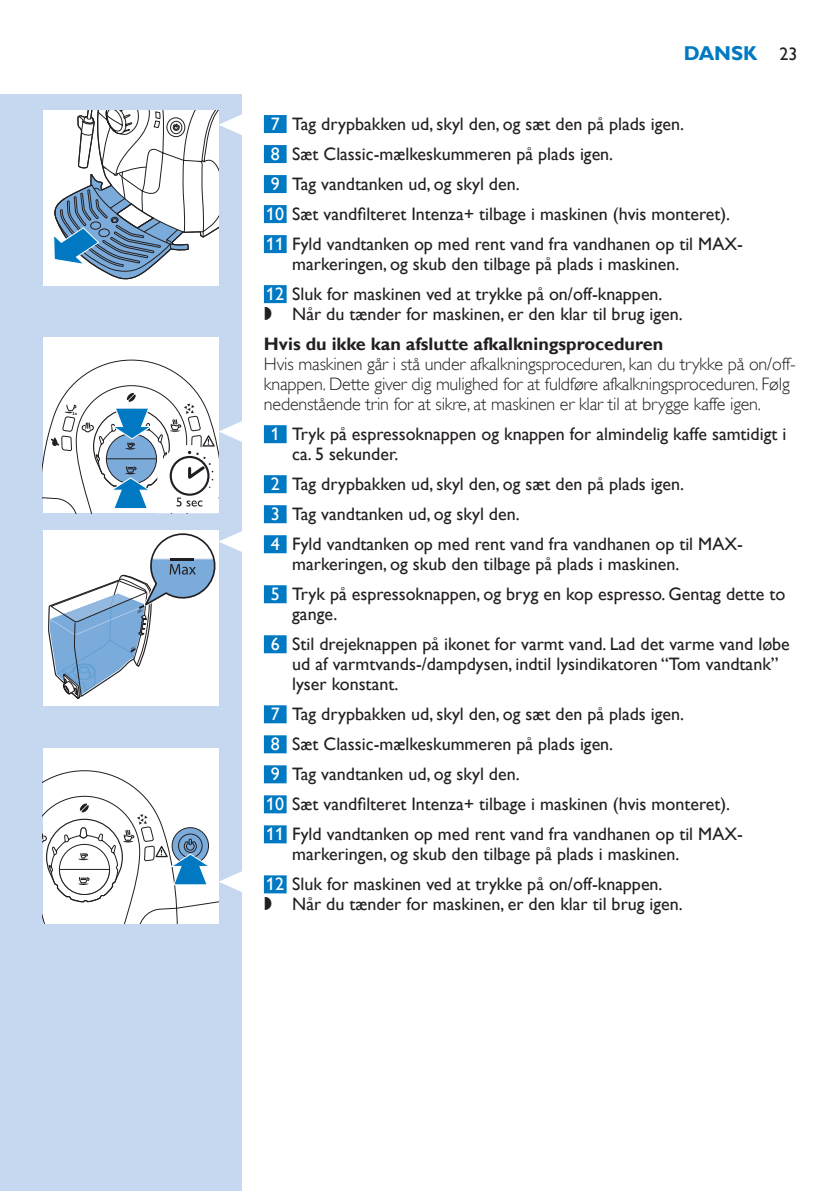
<style>
.page{position:relative;width:840px;height:1191px;background:#fff}
.page>*{position:absolute;margin:0;border:0;box-sizing:border-box;transform-origin:0 0}
.t1{font:700 20px "Gill Sans Alt One WGL";color:#0079c2}
.t2{font:18px/30px "Gill Sans Alt One WGL";color:#231f20}
.t3{font:18px/20px "Gill Sans Alt One WGL Light";letter-spacing:-.01em;color:#231f20}
.s1{font-weight:400;font-size:18px;color:#231f20}
.s2{color:#fff}
.s3{font-family:"Philips Ll Font Plain"}
.s4{font-weight:700}
</style>
<div class="page">
<div style="left:0;top:95px;width:241px;height:1096px;background:#c6d8ef"></div>
<div style="left:264px;top:115px;width:22px;height:18px;background:#0079c2"></div>
<div style="left:264px;top:145px;width:22px;height:18px;background:#0079c2"></div>
<div style="left:264px;top:175px;width:22px;height:18px;background:#0079c2"></div>
<div style="left:264px;top:205px;width:22px;height:18px;background:#0079c2"></div>
<div style="left:264px;top:235px;width:22px;height:18px;background:#0079c2"></div>
<div style="left:264px;top:285px;width:22px;height:18px;background:#0079c2"></div>
<div style="left:264px;top:425px;width:22px;height:18px;background:#0079c2"></div>
<div style="left:264px;top:475px;width:22px;height:18px;background:#0079c2"></div>
<div style="left:264px;top:505px;width:22px;height:18px;background:#0079c2"></div>
<div style="left:264px;top:535px;width:22px;height:18px;background:#0079c2"></div>
<div style="left:264px;top:585px;width:22px;height:18px;background:#0079c2"></div>
<div style="left:264px;top:635px;width:22px;height:18px;background:#0079c2"></div>
<div style="left:264px;top:705px;width:22px;height:18px;background:#0079c2"></div>
<div style="left:264px;top:735px;width:22px;height:18px;background:#0079c2"></div>
<div style="left:264px;top:765px;width:22px;height:18px;background:#0079c2"></div>
<div style="left:264px;top:795px;width:22px;height:18px;background:#0079c2"></div>
<div style="left:264px;top:825px;width:22px;height:18px;background:#0079c2"></div>
<div style="left:264px;top:875px;width:22px;height:18px;background:#0079c2"></div>
<div style="left:43px;top:110px;width:175px;height:176px;background:#fff"></div>
<svg style="left:53px;top:110px;width:189px;height:173px"></svg>
<div style="left:43px;top:337px;width:175px;height:176px;background:#fff"></div>
<svg style="left:43px;top:359px;width:199px;height:154px"></svg>
<div style="left:43px;top:530px;width:175px;height:176px;background:#fff"></div>
<svg style="left:48px;top:530px;width:194px;height:176px"></svg>
<div style="left:43px;top:748px;width:175px;height:176px;background:#fff"></div>
<svg style="left:43px;top:770px;width:199px;height:154px"></svg>
<p class="t1" style="left:683px;top:40px;width:115px">DANSK <span class="s1">23</span></p>
<p class="t2" style="left:266px;top:109px;width:478px"><span class="s2">7</span> Tag drypbakken ud, skyl den, og sæt den på plads igen.<br><span class="s2">8</span> Sæt Classic-mælkeskummeren på plads igen.<br><span class="s2">9</span> Tag vandtanken ud, og skyl den.<br><span class="s2">10</span> Sæt vandfilteret Intenza+ tilbage i maskinen (hvis monteret).<br><span class="s2">11</span> Fyld vandtanken op med rent vand fra vandhanen op til MAX-</p>
<p class="t2" style="left:266px;top:249px;width:414px;text-indent:26px">markeringen, og skub den tilbage på plads i maskinen.<br><span class="s2">12</span> Sluk for maskinen ved at trykke på on/off-knappen.</p>
<p class="t2" style="left:264px;top:299px;width:420px"><span class="s3">,</span> Når du tænder for maskinen, er den klar til brug igen.<br><span class="s4">Hvis du ikke kan afslutte afkalkningsproceduren</span></p>
<p class="t3" style="left:264px;top:354px;width:533px">Hvis maskinen går i stå under afkalkningsproceduren, kan du trykke på on/off&shy;knappen. Dette giver dig mulighed for at fuldføre afkalkningsproceduren. Følg nedenstående trin for at sikre, at maskinen er klar til at brygge kaffe igen.</p>
<p class="t2" style="left:292px;top:424px;width:495px;line-height:20px;text-indent:-22px"><span class="s2">1</span> Tryk på espressoknappen og knappen for almindelig kaffe samtidigt i ca. 5 sekunder.</p>
<p class="t2" style="left:270px;top:469px;width:473px"><span class="s2">2</span> Tag drypbakken ud, skyl den, og sæt den på plads igen.<br><span class="s2">3</span> Tag vandtanken ud, og skyl den.<br><span class="s2">4</span> Fyld vandtanken op med rent vand fra vandhanen op til MAX-</p>
<p class="t2" style="left:270px;top:549px;width:516px;text-indent:22px">markeringen, og skub den tilbage på plads i maskinen.<br><span class="s2">5</span> Tryk på espressoknappen, og bryg en kop espresso. Gentag dette to</p>
<p class="t2" style="left:270px;top:599px;width:520px;text-indent:22px">gange.<br><span class="s2">6</span> Stil drejeknappen på ikonet for varmt vand. Lad det varme vand løbe</p>
<p class="t2" style="left:292px;top:654px;width:487px;line-height:20px">ud af varmtvands-/dampdysen, indtil lysindikatoren “Tom vandtank” lyser konstant.</p>
<p class="t2" style="left:266px;top:699px;width:478px"><span class="s2">7</span> Tag drypbakken ud, skyl den, og sæt den på plads igen.<br><span class="s2">8</span> Sæt Classic-mælkeskummeren på plads igen.<br><span class="s2">9</span> Tag vandtanken ud, og skyl den.<br><span class="s2">10</span> Sæt vandfilteret Intenza+ tilbage i maskinen (hvis monteret).<br><span class="s2">11</span> Fyld vandtanken op med rent vand fra vandhanen op til MAX-</p>
<p class="t2" style="left:266px;top:839px;width:414px;text-indent:26px">markeringen, og skub den tilbage på plads i maskinen.<br><span class="s2">12</span> Sluk for maskinen ved at trykke på on/off-knappen.</p>
<p class="t2" style="left:264px;top:889px;width:420px"><span class="s3">,</span> Når du tænder for maskinen, er den klar til brug igen.</p>
</div>
